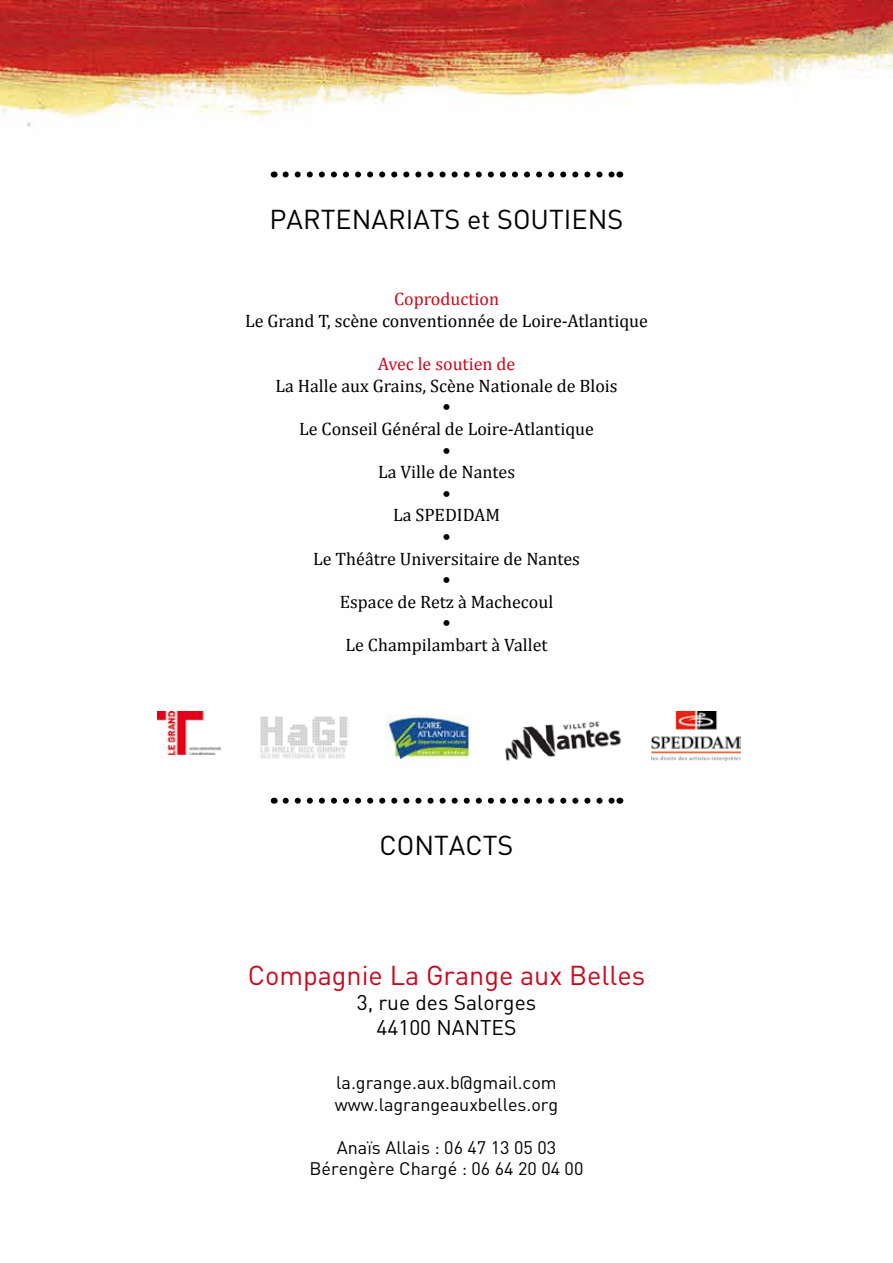
<style>
.page{position:relative;width:893px;height:1263px;background:#fff}
.page>*{position:absolute;margin:0;border:0;box-sizing:border-box;transform-origin:0 0}
.t1{font:27px "DIN";color:#000}
.t2{font:27px "DIN";color:#cd071e}
.t3{font:21px/25.2px "DIN";color:#000;text-align:center}
.t4{font:18px "Cambria";color:#000}
.t5{font:18px/21.6px "DIN";color:#000}
.t6{font:18px "Cambria";color:#cd071e}
</style>
<div class="page">
<img style="left:0;top:0;width:893px;height:804px">
<svg style="left:286px;top:171px;width:327px;height:6px"></svg>
<svg style="left:286px;top:798px;width:327px;height:6px"></svg>
<img style="left:158px;top:712px;width:63px;height:43px">
<img style="left:386px;top:715px;width:85px;height:45px">
<img style="left:258px;top:713px;width:90px;height:45px">
<img style="left:490px;top:711px;width:151px;height:55px">
<img style="left:652px;top:712px;width:88px;height:48px">
<h1 class="t1" style="left:269px;top:202px;width:355px">PARTENARIATS et SOUTIENS</h1>
<p class="t6" style="left:394px;top:289px;width:106px">Coproduction</p>
<p class="t4" style="left:245px;top:310px;width:404px">Le Grand T, scène conventionnée de Loire-Atlantique</p>
<p class="t6" style="left:378px;top:353px;width:139px">Avec le soutien de</p>
<p class="t4" style="left:275px;top:375px;width:344px">La Halle aux Grains, Scène Nationale de Blois</p>
<p class="t5" style="left:442px;top:396px;width:11px">•</p>
<p class="t4" style="left:299px;top:418px;width:296px">Le Conseil Général de Loire-Atlantique</p>
<p class="t5" style="left:442px;top:439px;width:11px">•</p>
<p class="t4" style="left:378px;top:461px;width:139px">La Ville de Nantes</p>
<p class="t5" style="left:442px;top:482px;width:11px">•</p>
<p class="t4" style="left:393px;top:505px;width:108px">La SPEDIDAM</p>
<p class="t5" style="left:442px;top:525px;width:11px">•</p>
<p class="t4" style="left:313px;top:548px;width:268px">Le Théâtre Universitaire de Nantes</p>
<p class="t5" style="left:442px;top:568px;width:11px">•</p>
<p class="t4" style="left:340px;top:591px;width:215px">Espace de Retz à Machecoul</p>
<p class="t5" style="left:442px;top:612px;width:11px">•</p>
<p class="t4" style="left:345px;top:634px;width:203px">Le Champilambart à Vallet</p>
<h1 class="t1" style="left:380px;top:828px;width:135px">CONTACTS</h1>
<h1 class="t2" style="left:248px;top:958px;width:399px">Compagnie La Grange aux Belles</h1>
<p class="t3" style="left:357px;top:989px;width:181px">3, rue des Salorges<br>44100 NANTES</p>
<p class="t5" style="left:335px;top:1071px;width:225px">la.grange.aux.b@gmail.com www.lagrangeauxbelles.org</p>
<p class="t5" style="left:310px;top:1136px;width:275px;text-align:center">Anaïs Allais : 06 47 13 05 03<br>Bérengère Chargé : 06 64 20 04 00</p>
</div>
